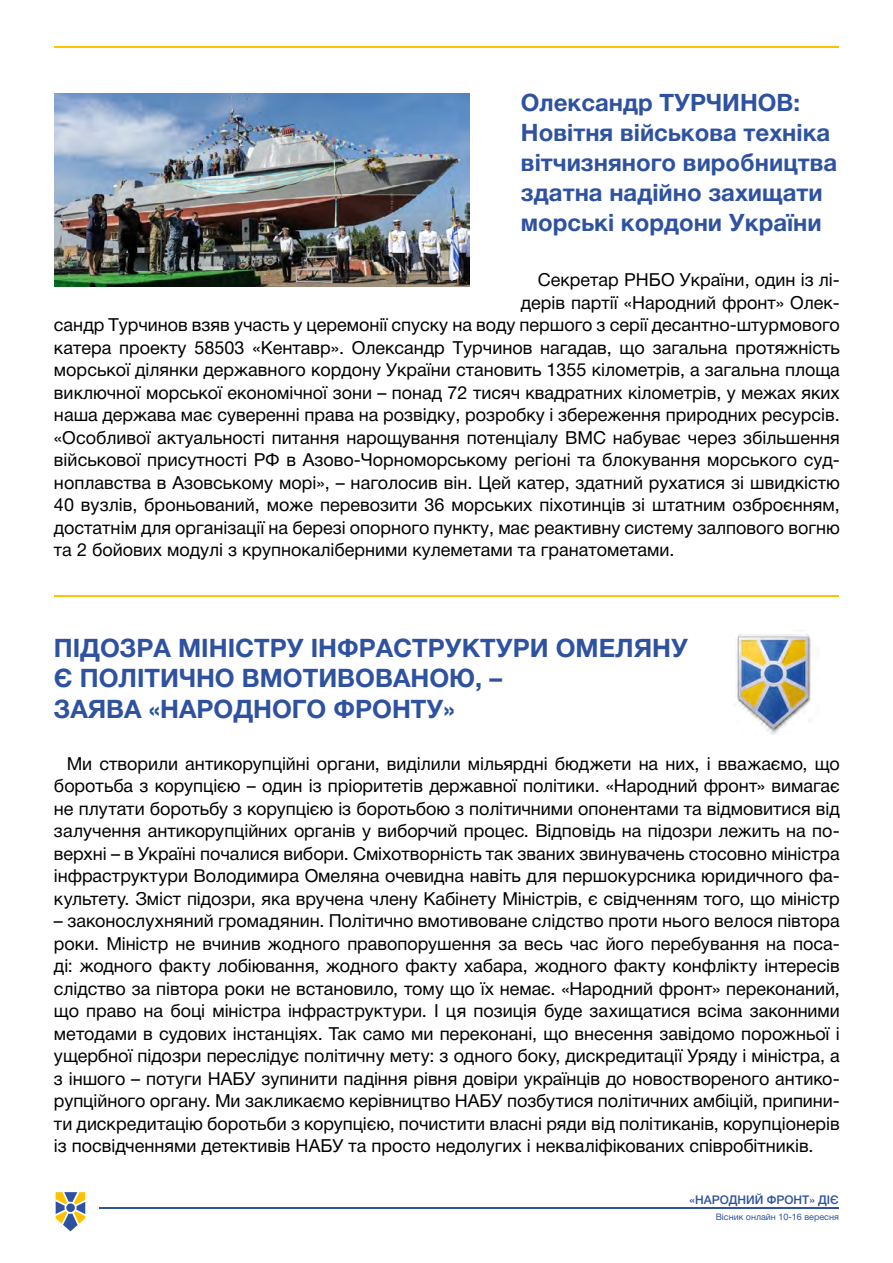
<style>
.page{position:relative;width:893px;height:1263px;background:#fff}
.page>*{position:absolute;margin:0;border:0;box-sizing:border-box;transform-origin:0 0}
.t1{font:25.5px/30.6px "Helvetica 7 Bold";color:#2f52a0}
.t2{font:24px/30px "Helvetica 7 Bold";color:#2f52a0}
.t3{font:18px/22.5px "Helvetica 5 Normal";color:#000;text-align:justify}
.t4{font:12px "Helvetica 6 Medium";color:#2f52a0}
.t5{font:9px "Helvetica 5 Normal";color:#2f52a0}
</style>
<div class="page">
<hr style="left:54px;top:47px;width:785px;height:1px;background:#fdc300">
<hr style="left:100px;top:1208px;width:739px;height:1px;background:#2f52a0">
<svg style="left:55px;top:1192px;width:31px;height:40px"></svg>
<img style="left:54px;top:94px;width:416px;height:192px">
<hr style="left:54px;top:595px;width:785px;height:2px;background:#fdc300">
<img style="left:737px;top:634px;width:74px;height:101px">
<h2 class="t2" style="left:521px;top:87px;width:318px">Олександр ТУРЧИНОВ:<br>Новітня військова техніка вітчизняного виробництва здатна надійно захищати морські кордони України</h2>
<p class="t3" style="left:538px;top:269px;width:303px">Секретар РНБО України, один із лі-</p>
<p class="t3" style="left:521px;top:291px;width:320px">дерів партії «Народний фронт» Олек-</p>
<p class="t3" style="left:54px;top:314px;width:787px">сандр Турчинов взяв участь у церемонії спуску на воду першого з серії десантно-штурмового</p>
<p class="t3" style="left:54px;top:336px;width:787px">катера проекту 58503 «Кентавр». Олександр Турчинов нагадав, що загальна протяжність</p>
<p class="t3" style="left:54px;top:359px;width:787px">морської ділянки державного кордону України становить 1355 кілометрів, а загальна площа</p>
<p class="t3" style="left:54px;top:381px;width:787px">виключної морської економічної зони – понад 72 тисяч квадратних кілометрів, у межах яких</p>
<p class="t3" style="left:54px;top:404px;width:787px">наша держава має суверенні права на розвідку, розробку і збереження природних ресурсів.</p>
<p class="t3" style="left:54px;top:426px;width:787px">«Особливої актуальності питання нарощування потенціалу ВМС набуває через збільшення</p>
<p class="t3" style="left:54px;top:449px;width:787px">військової присутності РФ в Азово-Чорноморському регіоні та блокування морського суд-</p>
<p class="t3" style="left:54px;top:471px;width:787px">ноплавства в Азовському морі», – наголосив він. Цей катер, здатний рухатися зі швидкістю</p>
<p class="t3" style="left:54px;top:494px;width:787px">40 вузлів, броньований, може перевозити 36 морських піхотинців зі штатним озброєнням,</p>
<p class="t3" style="left:54px;top:516px;width:787px">достатнім для організації на березі опорного пункту, має реактивну систему залпового вогню</p>
<p class="t3" style="left:54px;top:539px;width:622px">та 2 бойових модулі з крупнокаліберними кулеметами та гранатометами.</p>
<h1 class="t1" style="left:54px;top:633px;width:636px">ПІДОЗРА МІНІСТРУ ІНФРАСТРУКТУРИ ОМЕЛЯНУ<br>Є ПОЛІТИЧНО ВМОТИВОВАНОЮ, –<br>ЗАЯВА «НАРОДНОГО ФРОНТУ»</h1>
<p class="t3" style="left:54px;top:752px;width:787px;text-indent:13px">Ми створили антикорупційні органи, виділили мільярдні бюджети на них, і вважаємо, що боротьба з корупцією – один із пріоритетів державної політики. «Народний фронт» вимагає не плутати боротьбу з корупцією із боротьбою з політичними опонентами та відмовитися від залучення антикорупційних органів у виборчий процес. Відповідь на підозри лежить на по&shy;верхні – в Україні почалися вибори. Сміхотворність так званих звинувачень стосовно міністра інфраструктури Володимира Омеляна очевидна навіть для першокурсника юридичного фа&shy;культету. Зміст підозри, яка вручена члену Кабінету Міністрів, є свідченням того, що міністр</p>
<p class="t3" style="left:54px;top:910px;width:787px">– законослухняний громадянин. Політично вмотивоване слідство проти нього велося півтора роки. Міністр не вчинив жодного правопорушення за весь час його перебування на поса&shy;ді: жодного факту лобіювання, жодного факту хабара, жодного факту конфлікту інтересів слідство за півтора роки не встановило, тому що їх немає. «Народний фронт» переконаний, що право на боці міністра інфраструктури. І ця позиція буде захищатися всіма законними методами в судових інстанціях. Так само ми переконані, що внесення завідомо порожньої і ущербної підозри переслідує політичну мету: з одного боку, дискредитації Уряду і міністра, а з іншого – потуги НАБУ зупинити падіння рівня довіри українців до новоствореного антико&shy;рупційного органу. Ми закликаємо керівництво НАБУ позбутися політичних амбіцій, припини&shy;ти дискредитацію боротьби з корупцією, почистити власні ряди від політиканів, корупціонерів із посвідченнями детективів НАБУ та просто недолугих і некваліфікованих співробітників.</p>
<p class="t4" style="left:689px;top:1193px;width:151px">«НАРОДНИЙ ФРОНТ» ДІЄ</p>
<p class="t5" style="left:716px;top:1211px;width:125px">Вісник онлайн 10-16 вересня</p>
</div>
